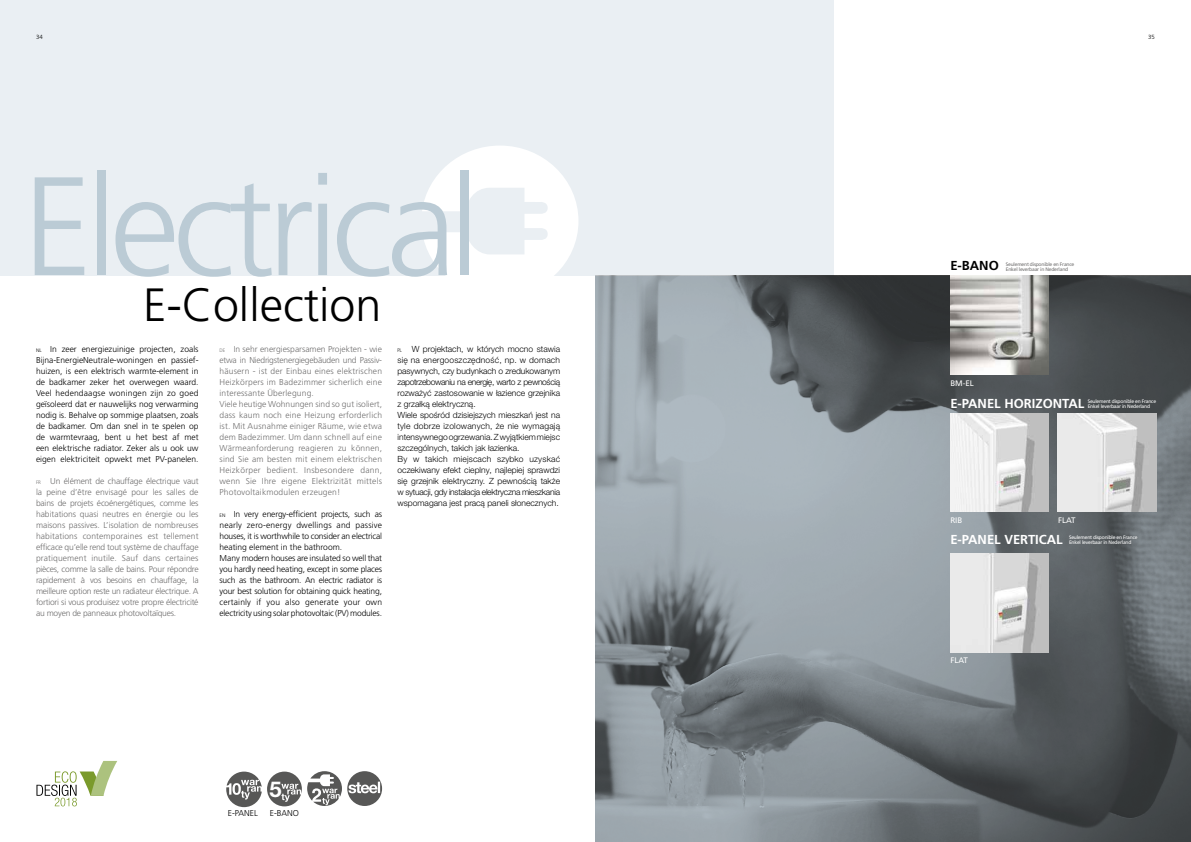
<style>
.page{position:relative;width:1191px;height:842px;background:#fff}
.page>*{position:absolute;margin:0;border:0;box-sizing:border-box;transform-origin:0 0}
.t1{font:300 139.9px "Frutiger";letter-spacing:-.05em;color:#bbcbd5}
.t2{font:300 46.7px "Frutiger";color:#000}
.t3{font:700 21.8px "Helvetica Neue LT Std";color:#fff}
.t4{font:700 13px "Frutiger";color:#fff}
.t5{font:700 13px "Frutiger";color:#000}
.t6{font:300 8.5px/11px "Frutiger";letter-spacing:.02em;color:#706f6f}
.t7{font:300 8.5px/11px "Frutiger";letter-spacing:-.02em;color:#000}
.t8{font:300 8.5px/11px "Helvetica Neue LTW1 G";color:#000}
.t9{font:8px "Frutiger";color:#fff}
.t10{font:300 6px "Frutiger";color:#000}
.t11{font:5px/5px "Frutiger";letter-spacing:-.04em;color:#fff}
.t12{font:5px/5px "Frutiger";letter-spacing:-.04em;color:#706f6f}
.s1{font-size:5px}
.s2{font-stretch:condensed;font-size:5px}
</style>
<div class="page">
<div style="left:0;top:0;width:833px;height:276px;background:#eaeff3"></div>
<svg style="left:595px;top:276px;width:596px;height:566px;background:#788085"></svg>
<img style="left:950px;top:554px;width:98px;height:98px">
<img style="left:950px;top:413px;width:98px;height:99px">
<img style="left:1057px;top:413px;width:99px;height:99px">
<img style="left:950px;top:276px;width:98px;height:98px">
<svg style="left:36px;top:761px;width:81px;height:45px"></svg>
<svg style="left:422px;top:146px;width:156px;height:130px"></svg>
<svg style="left:226px;top:771px;width:156px;height:36px"></svg>
<p class="t10" style="left:36px;top:33px;width:8px">34</p>
<p class="t10" style="left:1148px;top:33px;width:8px">35</p>
<h1 class="t1" style="left:23px;top:148px;width:459px">Electrical</h1>
<h2 class="t2" style="left:143px;top:278px;width:240px">E-Collection</h2>
<p class="t7" style="left:36px;top:344px;width:164px;text-align:justify"><span class="s1">NL</span> In zeer energiezuinige projecten, zoals Bijna-EnergieNeutrale-woningen en passief&shy;huizen, is een elektrisch warmte-element in de badkamer zeker het overwegen waard.<br>Veel hedendaagse woningen zijn zo goed geïsoleerd dat er nauwelijks nog verwarming nodig is. Behalve op sommige plaatsen, zoals de badkamer. Om dan snel in te spelen op de warmtevraag, bent u het best af met een elektrische radiator. Zeker als u ook uw eigen elektriciteit opwekt met PV-panelen.</p>
<p class="t6" style="left:36px;top:476px;width:164px;text-align:justify"><span class="s1">FR</span> Un élément de chauffage électrique vaut la peine d’être envisagé pour les salles de bains de projets écoénergétiques, comme les habitations quasi neutres en énergie ou les maisons passives. L’isolation de nombreuses habitations contemporaines est tellement efficace qu’elle rend tout système de chauffage pratiquement inutile. Sauf dans certaines pièces, comme la salle de bains. Pour répondre rapidement à vos besoins en chauffage, la meilleure option reste un radiateur électrique. A fortiori si vous produisez votre propre électricité au moyen de panneaux photovoltaïques.</p>
<p class="t6" style="left:219px;top:344px;width:164px"><span class="s1">DE</span> In sehr energiesparsamen Projekten - wie etwa in Niedrigstenergiegebäuden und Passiv&shy;häusern - ist der Einbau eines elektrischen Heizkörpers im Badezimmer sicherlich eine interessante Überlegung.<br>Viele heutige Wohnungen sind so gut isoliert, dass kaum noch eine Heizung erforderlich ist. Mit Ausnahme einiger Räume, wie etwa dem Badezimmer. Um dann schnell auf eine Wärmeanforderung reagieren zu können, sind Sie am besten mit einem elektrischen Heizkörper bedient. Insbesondere dann, wenn Sie Ihre eigene Elektrizität mittels Photovoltaikmodulen erzeugen!</p>
<p class="t7" style="left:219px;top:509px;width:164px"><span class="s1">EN</span> In very energy-efficient projects, such as nearly zero-energy dwellings and passive houses, it is worthwhile to consider an electrical heating element in the bathroom.<br>Many modern houses are insulated so well that you hardly need heating, except in some places such as the bathroom. An electric radiator is your best solution for obtaining quick heating, certainly if you also generate your own electricity using solar photovoltaic (PV) modules.</p>
<p class="t8" style="left:397px;top:344px;width:164px"><span class="s2">PL</span> W projektach, w których mocno stawia się na energooszczędność, np. w domach pasywnych, czy budynkach o zredukowanym zapotrzebowaniu na energię, warto z pewnością rozważyć zastosowanie w łazience grzejnika z grzałką elektryczną.<br>Wiele spośród dzisiejszych mieszkań jest na tyle dobrze izolowanych, że nie wymagają intensywnego ogrzewania. Z wyjątkiem miejsc szczególnych, takich jak łazienka.<br>By w takich miejscach szybko uzyskać oczekiwany efekt cieplny, najlepiej sprawdzi się grzejnik elektryczny. Z pewnością także w sytuacji, gdy instalacja elektryczna mieszkania wspomagana jest pracą paneli słonecznych.</p>
<h3 class="t3" style="left:269px;top:775px;width:14px">5</h3>
<p class="t7" style="left:228px;top:807px;width:32px">E-PANEL</p>
<p class="t7" style="left:270px;top:807px;width:31px">E-BANO</p>
<h3 class="t5" style="left:950px;top:258px;width:50px">E-BANO</h3>
<p class="t12" style="left:1005px;top:262px;width:70px">Seulement disponible en France<br>Enkel leverbaar in Nederland</p>
<p class="t9" style="left:950px;top:378px;width:25px">BM-EL</p>
<h3 class="t4" style="left:950px;top:396px;width:135px">E-PANEL HORIZONTAL</h3>
<p class="t11" style="left:1087px;top:399px;width:70px">Seulement disponible en France<br>Enkel leverbaar in Nederland</p>
<p class="t9" style="left:950px;top:516px;width:13px">RIB</p>
<p class="t9" style="left:1058px;top:516px;width:19px">FLAT</p>
<h3 class="t4" style="left:950px;top:531px;width:114px">E-PANEL VERTICAL</h3>
<p class="t11" style="left:1069px;top:534px;width:70px">Seulement disponible en France<br>Enkel leverbaar in Nederland</p>
<p class="t9" style="left:950px;top:655px;width:19px">FLAT</p>
</div>
